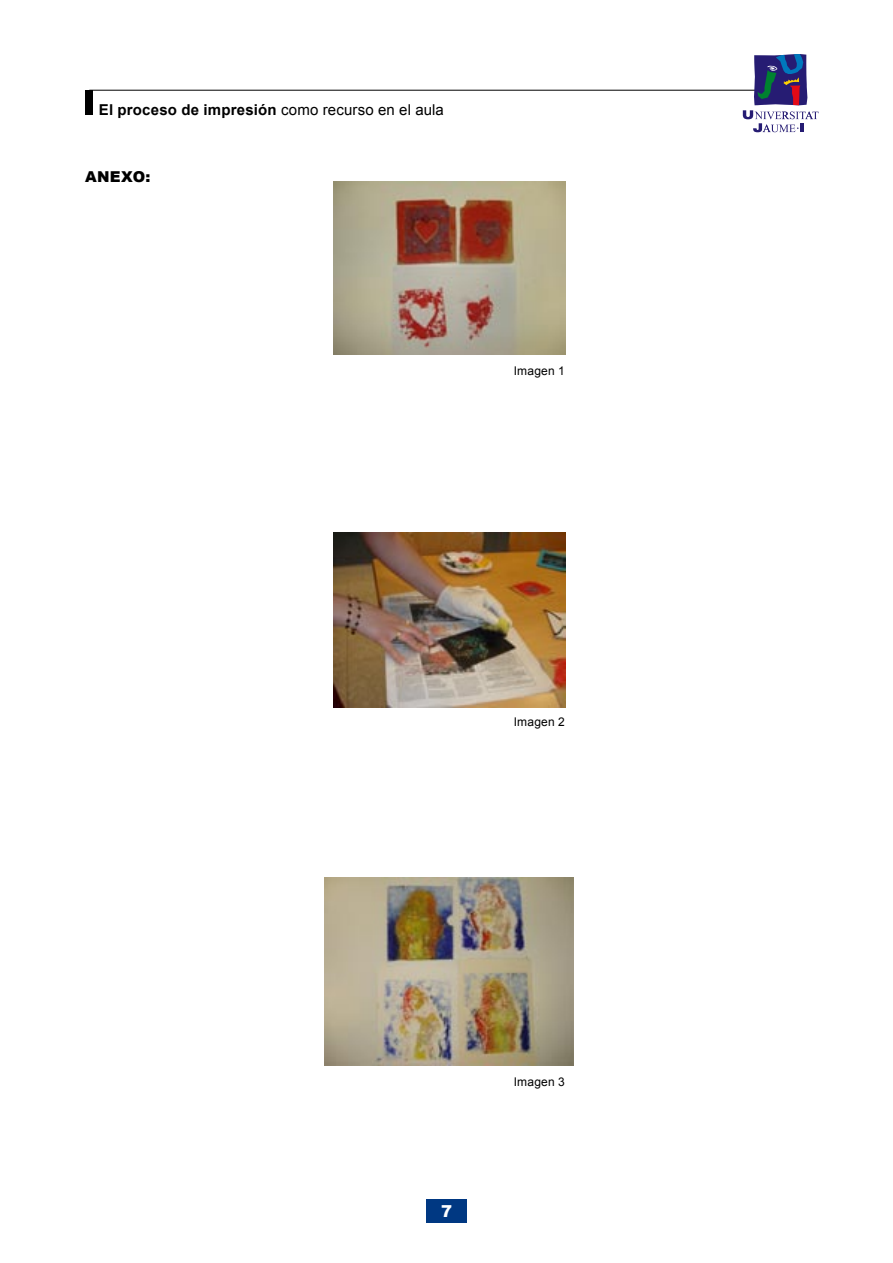
<style>
.page{position:relative;width:893px;height:1263px;background:#fff}
.page>*{position:absolute;margin:0;border:0;box-sizing:border-box;transform-origin:0 0}
.t1{font:900 16.5px "Arial";color:#fff}
.t2{font:700 15px "Arial";letter-spacing:.015em;color:#000}
.t3{font:900 15px "Arial";letter-spacing:.02em;color:#000}
.t4{font:12px "Arial";letter-spacing:.015em;color:#000}
.s1{font-weight:400}
</style>
<div class="page">
<hr style="left:89px;top:90px;width:668px;height:1px;background:#000">
<svg style="left:743px;top:54px;width:76px;height:78px"></svg>
<div style="left:85px;top:90px;width:7px;height:25px;background:#000"></div>
<div style="left:427px;top:1199px;width:40px;height:24px;background:#003882"></div>
<img style="left:333px;top:182px;width:232px;height:172px">
<img style="left:333px;top:532px;width:232px;height:176px">
<img style="left:325px;top:877px;width:249px;height:188px">
<p class="t2" style="left:99px;top:101px;width:347px">El proceso de impresión <span class="s1">como recurso en el aula</span></p>
<p class="t3" style="left:85px;top:168px;width:67px">ANEXO:</p>
<p class="t4" style="left:514px;top:364px;width:53px">Imagen 1</p>
<p class="t4" style="left:514px;top:715px;width:53px">Imagen 2</p>
<p class="t1" style="left:441px;top:1202px;width:13px">7</p>
<p class="t4" style="left:514px;top:1075px;width:53px">Imagen 3</p>
</div>
